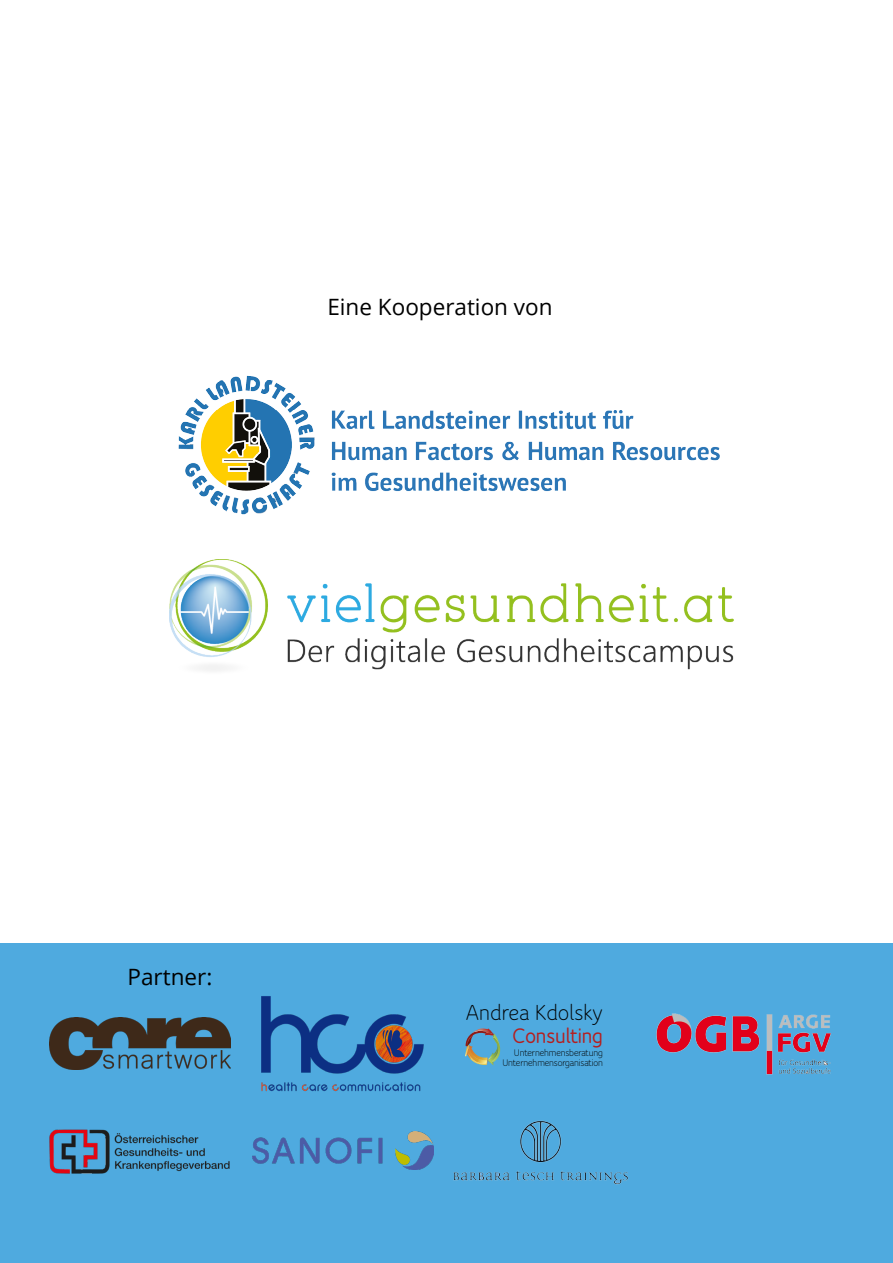
<style>
.page{position:relative;width:893px;height:1263px;background:#fff}
.page>*{position:absolute;margin:0;border:0;box-sizing:border-box;transform-origin:0 0}
.t1{font:23.55px "Bloom Speak OT";letter-spacing:.015em;color:#000}
.t2{font:700 22.65px "Bloom Speak OT";color:#b51f1f}
.t3{font:22.5px "Open Sans";color:#000}
.t4{font:10.35px/10.4px "Bloom Speak OT";letter-spacing:-.01em;color:#000;text-align:right}
</style>
<div class="page">
<div style="left:0;top:944px;width:893px;height:319px;background:#4faadf"></div>
<img style="left:170px;top:559px;width:563px;height:112px">
<img style="left:178px;top:375px;width:542px;height:140px">
<img style="left:49px;top:1017px;width:181px;height:53px">
<img style="left:49px;top:1129px;width:181px;height:44px">
<img style="left:261px;top:996px;width:163px;height:96px">
<img style="left:252px;top:1131px;width:182px;height:39px">
<svg style="left:465px;top:1028px;width:36px;height:38px"></svg>
<img style="left:656px;top:1013px;width:175px;height:62px">
<img style="left:453px;top:1120px;width:175px;height:65px">
<svg style="left:615px;top:1180px;width:5px;height:3px"></svg>
<svg style="left:496px;top:1172px;width:3px;height:4px"></svg>
<svg style="left:480px;top:1172px;width:3px;height:7px"></svg>
<h3 class="t3" style="left:327px;top:291px;width:227px">Eine Kooperation von</h3>
<h3 class="t3" style="left:128px;top:961px;width:86px">Partner:</h3>
<h1 class="t1" style="left:466px;top:999px;width:138px">Andrea Kdolsky</h1>
<h2 class="t2" style="left:513px;top:1023px;width:92px">Consulting</h2>
<p class="t4" style="left:502px;top:1047px;width:102px">Unternehmensberatung<br>Unternehmensorganisation</p>
</div>
